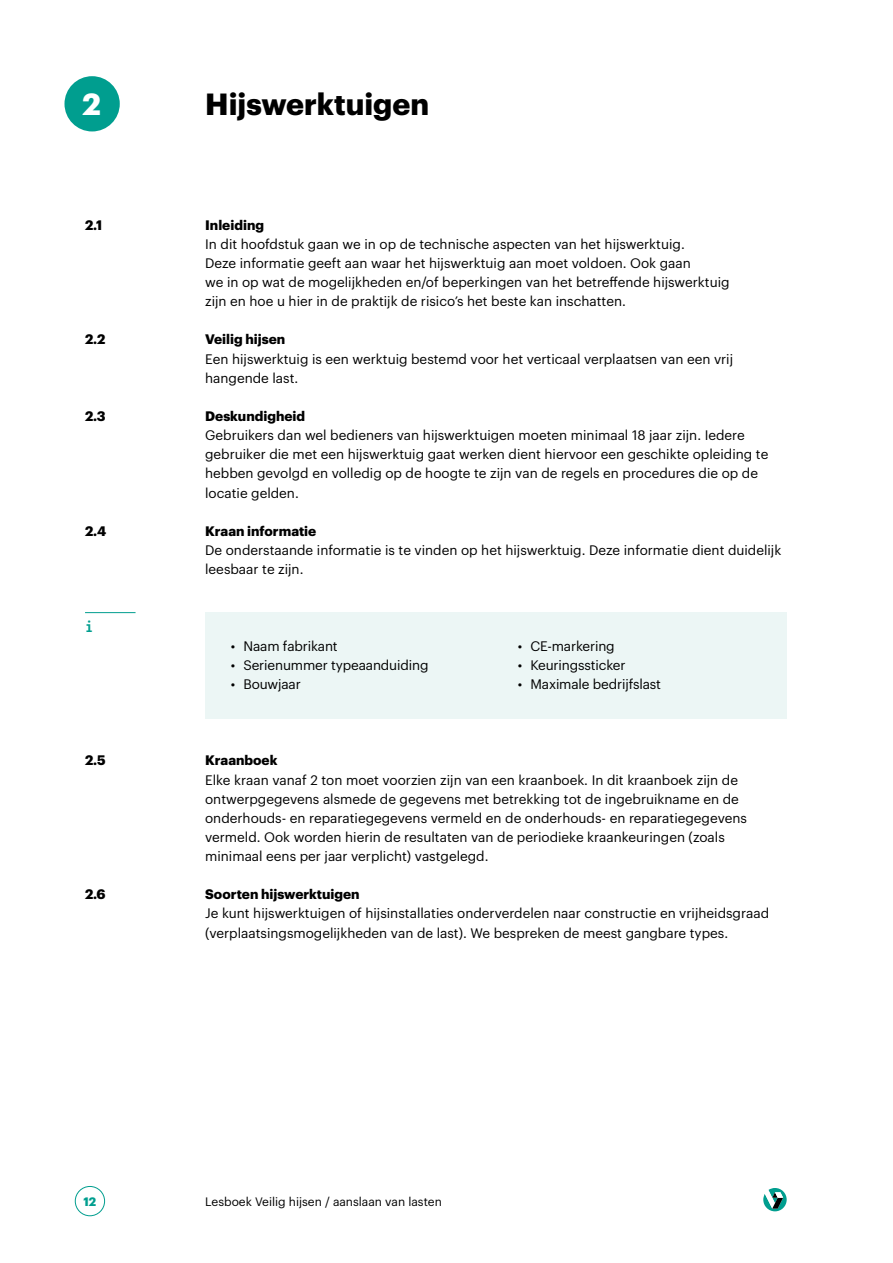
<style>
.page{position:relative;width:893px;height:1263px;background:#fff}
.page>*{position:absolute;margin:0;border:0;box-sizing:border-box;transform-origin:0 0}
.t1{font:700 30px "Graphik";color:#000}
.t2{font:700 30px "Graphik";color:#fff}
.t3{font:700 16.5px "Inconsolata";color:#009e8f}
.t4{font:13.5px/19.2px "Graphik";color:#000}
.t5{font:700 13.5px "Graphik";color:#000}
.t6{font:12px "Graphik";color:#000}
.t7{font:700 12px "Graphik";color:#009e8f}
</style>
<div class="page">
<div style="left:75px;top:1186px;width:30px;height:30px;border:1px solid #009e8f;border-radius:50%"></div>
<svg style="left:763px;top:1188px;width:24px;height:23px"></svg>
<div style="left:64px;top:76px;width:56px;height:55px;background:#009e8f;border-radius:50%"></div>
<div style="left:205px;top:612px;width:582px;height:107px;background:#ecf6f5"></div>
<hr style="left:85px;top:612px;width:51px;height:1px;background:#009e8f">
<h1 class="t2" style="left:82px;top:81px;width:19px">2</h1>
<h1 class="t1" style="left:205px;top:81px;width:226px">Hijswerktuigen</h1>
<p class="t5" style="left:85px;top:214px;width:19px">2.1</p>
<p class="t5" style="left:85px;top:329px;width:22px">2.2</p>
<p class="t5" style="left:85px;top:406px;width:22px">2.3</p>
<p class="t5" style="left:85px;top:520px;width:23px">2.4</p>
<p class="t3" style="left:85px;top:615px;width:10px">i</p>
<p class="t5" style="left:85px;top:750px;width:22px">2.5</p>
<p class="t5" style="left:85px;top:884px;width:22px">2.6</p>
<p class="t5" style="left:205px;top:214px;width:60px">Inleiding</p>
<p class="t4" style="left:205px;top:233px;width:526px">In dit hoofdstuk gaan we in op de technische aspecten van het hijswerktuig.<br>Deze informatie geeft aan waar het hijswerktuig aan moet voldoen. Ook gaan<br>we in op wat de mogelijkheden en/of beperkingen van het betreffende hijswerktuig zijn en hoe u hier in de praktijk de risico’s het beste kan inschatten.</p>
<p class="t5" style="left:205px;top:329px;width:82px">Veilig hijsen</p>
<p class="t4" style="left:205px;top:348px;width:529px">Een hijswerktuig is een werktuig bestemd voor het verticaal verplaatsen van een vrij hangende last.</p>
<p class="t5" style="left:205px;top:406px;width:102px">Deskundigheid</p>
<p class="t4" style="left:205px;top:424px;width:565px">Gebruikers dan wel bedieners van hijswerktuigen moeten minimaal 18 jaar zijn. Iedere gebruiker die met een hijswerktuig gaat werken dient hiervoor een geschikte opleiding te hebben gevolgd en volledig op de hoogte te zijn van de regels en procedures die op de locatie gelden.</p>
<p class="t5" style="left:205px;top:520px;width:113px">Kraan informatie</p>
<p class="t4" style="left:205px;top:539px;width:578px">De onderstaande informatie is te vinden op het hijswerktuig. Deze informatie dient duidelijk leesbaar te zijn.</p>
<p class="t4" style="left:231px;top:635px;width:109px">• Naam fabrikant</p>
<p class="t4" style="left:231px;top:654px;width:199px">• Serienummer typeaanduiding</p>
<p class="t4" style="left:231px;top:673px;width:72px">• Bouwjaar</p>
<p class="t4" style="left:518px;top:635px;width:99px">• CE-markering</p>
<p class="t4" style="left:518px;top:654px;width:109px">• Keuringssticker</p>
<p class="t4" style="left:518px;top:673px;width:145px">• Maximale bedrijfslast</p>
<p class="t5" style="left:205px;top:750px;width:74px">Kraanboek</p>
<p class="t4" style="left:205px;top:769px;width:543px">Elke kraan vanaf 2 ton moet voorzien zijn van een kraanboek. In dit kraanboek zijn de ontwerpgegevens alsmede de gegevens met betrekking tot de ingebruikname en de onderhouds- en reparatiegegevens vermeld en de onderhouds- en reparatiegegevens vermeld. Ook worden hierin de resultaten van de periodieke kraankeuringen (zoals minimaal eens per jaar verplicht) vastgelegd.</p>
<p class="t5" style="left:205px;top:884px;width:156px">Soorten hijswerktuigen</p>
<p class="t4" style="left:205px;top:903px;width:565px">Je kunt hijswerktuigen of hijsinstallaties onderverdelen naar constructie en vrijheidsgraad (verplaatsingsmogelijkheden van de last). We bespreken de meest gangbare types.</p>
<p class="t7" style="left:83px;top:1192px;width:14px">12</p>
<p class="t6" style="left:205px;top:1192px;width:238px">Lesboek Veilig hijsen / aanslaan van lasten</p>
</div>
